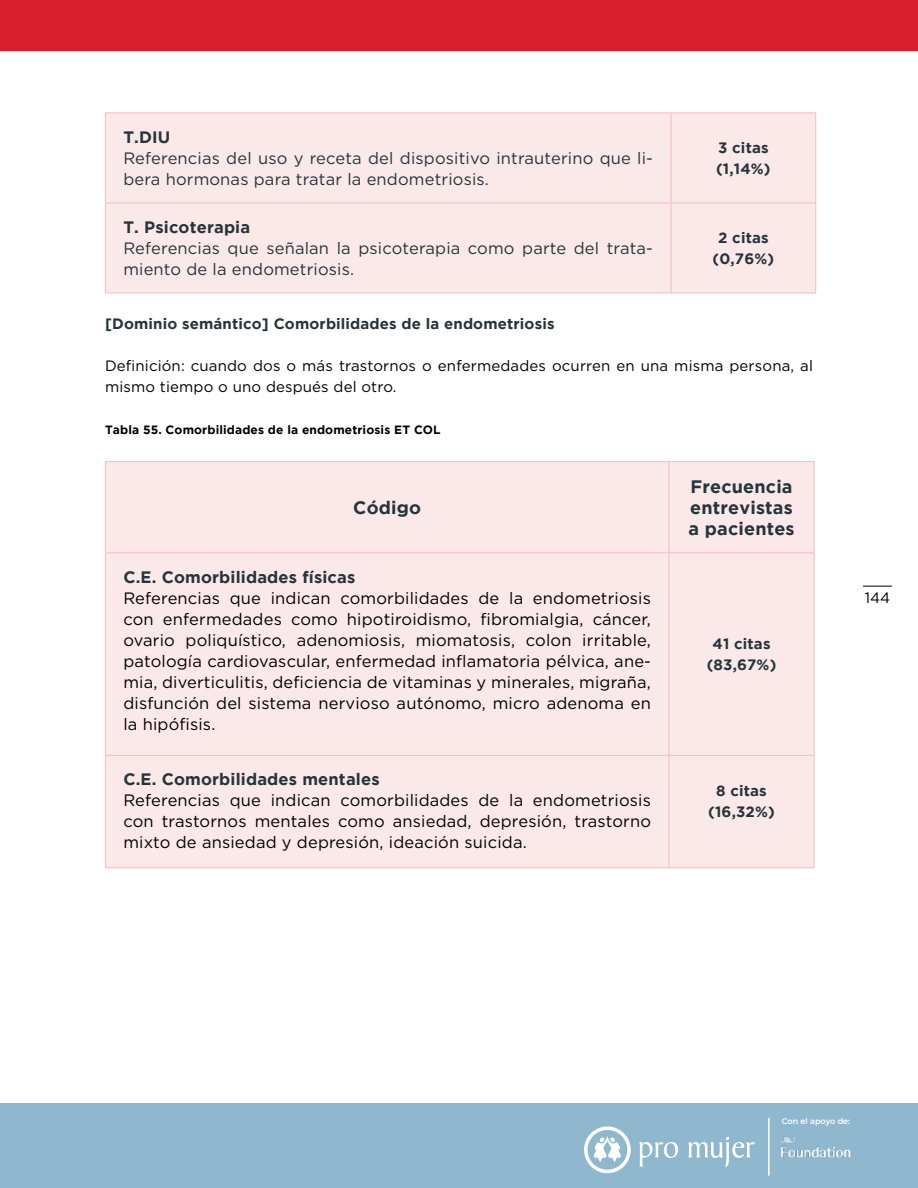
<style>
.page{position:relative;width:918px;height:1188px;background:#fff}
.page>*{position:absolute;margin:0;border:0;box-sizing:border-box;transform-origin:0 0}
.t1{font:700 18px/21px "Gotham";letter-spacing:.01em;color:#25353a;text-align:justify}
.t2{font:16.5px/21px "Gotham";letter-spacing:.01em;color:#000;text-align:justify}
.t3{font:16.5px/21px "Gotham";letter-spacing:.01em;color:#25353a}
.t4{font:700 16.5px "Gotham";letter-spacing:.01em;color:#25353a}
.t5{font:15px/21px "Gotham";letter-spacing:.01em;color:#000}
.t6{font:700 15px/21px "Gotham";letter-spacing:.01em;color:#25353a;text-align:center}
.t7{font:700 12px "Gotham";letter-spacing:.01em;color:#000}
.t8{font:600 8.1px "Montserrat";color:#fff}
</style>
<div class="page">
<div style="left:0;top:0;width:918px;height:51px;background:#d91f2e"></div>
<div style="left:0;top:1104px;width:918px;height:84px;background:#8fb8cf"></div>
<svg style="left:584px;top:1126px;width:47px;height:47px"></svg>
<svg style="left:639px;top:1142px;width:39px;height:25px"></svg>
<svg style="left:688px;top:1137px;width:67px;height:30px"></svg>
<hr style="left:768px;top:1118px;width:2px;height:58px;background:#fff">
<img style="left:782px;top:1136px;width:69px;height:21px">
<svg style="left:863px;top:586px;width:29px;height:1px"></svg>
<div style="left:106px;top:113px;width:709px;height:180px;background:#fbe9ea"></div>
<hr style="left:105px;top:112px;width:566px;height:1px;background:#f4bcc0">
<hr style="left:671px;top:112px;width:145px;height:1px;background:#f4bcc0">
<hr style="left:671px;top:113px;width:1px;height:90px;background:#f4bcc0">
<hr style="left:105px;top:203px;width:566px;height:1px;background:#f4bcc0">
<hr style="left:671px;top:203px;width:145px;height:1px;background:#f4bcc0">
<hr style="left:671px;top:203px;width:1px;height:90px;background:#f4bcc0">
<hr style="left:105px;top:113px;width:1px;height:90px;background:#f4bcc0">
<hr style="left:815px;top:113px;width:1px;height:90px;background:#f4bcc0">
<hr style="left:105px;top:203px;width:1px;height:90px;background:#f4bcc0">
<hr style="left:815px;top:203px;width:1px;height:90px;background:#f4bcc0">
<hr style="left:105px;top:293px;width:566px;height:1px;background:#f4bcc0">
<hr style="left:671px;top:293px;width:145px;height:1px;background:#f4bcc0">
<div style="left:106px;top:462px;width:708px;height:405px;background:#fbe9ea"></div>
<hr style="left:669px;top:462px;width:1px;height:90px;background:#f4bcc0">
<hr style="left:105px;top:552px;width:564px;height:1px;background:#f4bcc0">
<hr style="left:669px;top:552px;width:145px;height:1px;background:#f4bcc0">
<hr style="left:669px;top:553px;width:1px;height:202px;background:#f4bcc0">
<hr style="left:105px;top:755px;width:564px;height:1px;background:#f4bcc0">
<hr style="left:669px;top:755px;width:145px;height:1px;background:#f4bcc0">
<hr style="left:669px;top:756px;width:1px;height:111px;background:#f4bcc0">
<hr style="left:105px;top:461px;width:564px;height:1px;background:#f4bcc0">
<hr style="left:105px;top:462px;width:1px;height:90px;background:#f4bcc0">
<hr style="left:669px;top:461px;width:145px;height:1px;background:#f4bcc0">
<hr style="left:814px;top:462px;width:1px;height:90px;background:#f4bcc0">
<hr style="left:105px;top:553px;width:1px;height:202px;background:#f4bcc0">
<hr style="left:814px;top:553px;width:1px;height:202px;background:#f4bcc0">
<hr style="left:105px;top:756px;width:1px;height:111px;background:#f4bcc0">
<hr style="left:814px;top:756px;width:1px;height:111px;background:#f4bcc0">
<hr style="left:105px;top:867px;width:564px;height:1px;background:#f4bcc0">
<hr style="left:669px;top:867px;width:145px;height:1px;background:#f4bcc0">
<p class="t4" style="left:123px;top:128px;width:48px">T.DIU</p>
<p class="t3" style="left:123px;top:147px;width:531px">Referencias del uso y receta del dispositivo intrauterino que li&shy;bera hormonas para tratar la endometriosis.</p>
<p class="t6" style="left:716px;top:137px;width:56px;text-align:left">3 citas (1,14%)</p>
<p class="t4" style="left:123px;top:218px;width:128px">T. Psicoterapia</p>
<p class="t3" style="left:123px;top:237px;width:531px">Referencias que señalan la psicoterapia como parte del trata&shy;miento de la endometriosis.</p>
<p class="t6" style="left:713px;top:227px;width:63px">2 citas (0,76%)</p>
<p class="t6" style="left:105px;top:313px;width:451px">[Dominio semántico] Comorbilidades de la endometriosis</p>
<p class="t5" style="left:105px;top:355px;width:710px">Definición: cuando dos o más trastornos o enfermedades ocurren en una misma persona, al mismo tiempo o uno después del otro.</p>
<p class="t7" style="left:105px;top:423px;width:337px">Tabla 55. Comorbilidades de la endometriosis ET COL</p>
<p class="t1" style="left:353px;top:497px;width:69px">Código</p>
<p class="t4" style="left:123px;top:568px;width:234px">C.E. Comorbilidades físicas</p>
<p class="t2" style="left:123px;top:587px;width:529px">Referencias que indican comorbilidades de la endometriosis con enfermedades como hipotiroidismo, fibromialgia, cáncer, ovario poliquístico, adenomiosis, miomatosis, colon irritable, patología cardiovascular, enfermedad inflamatoria pélvica, ane&shy;mia, diverticulitis, deficiencia de vitaminas y minerales, migraña, disfunción del sistema nervioso autónomo, micro adenoma en la hipófisis.</p>
<p class="t1" style="left:689px;top:476px;width:108px">Frecuencia entrevistas a pacientes</p>
<p class="t6" style="left:707px;top:633px;width:71px">41 citas (83,67%)</p>
<p class="t4" style="left:123px;top:770px;width:258px">C.E. Comorbilidades mentales</p>
<p class="t2" style="left:123px;top:790px;width:529px">Referencias que indican comorbilidades de la endometriosis con trastornos mentales como ansiedad, depresión, trastorno mixto de ansiedad y depresión, ideación suicida.</p>
<p class="t6" style="left:708px;top:780px;width:68px">8 citas (16,32%)</p>
<p class="t5" style="left:865px;top:586px;width:27px">144</p>
<p class="t8" style="left:782px;top:1116px;width:70px">Con el apoyo de:</p>
</div>
